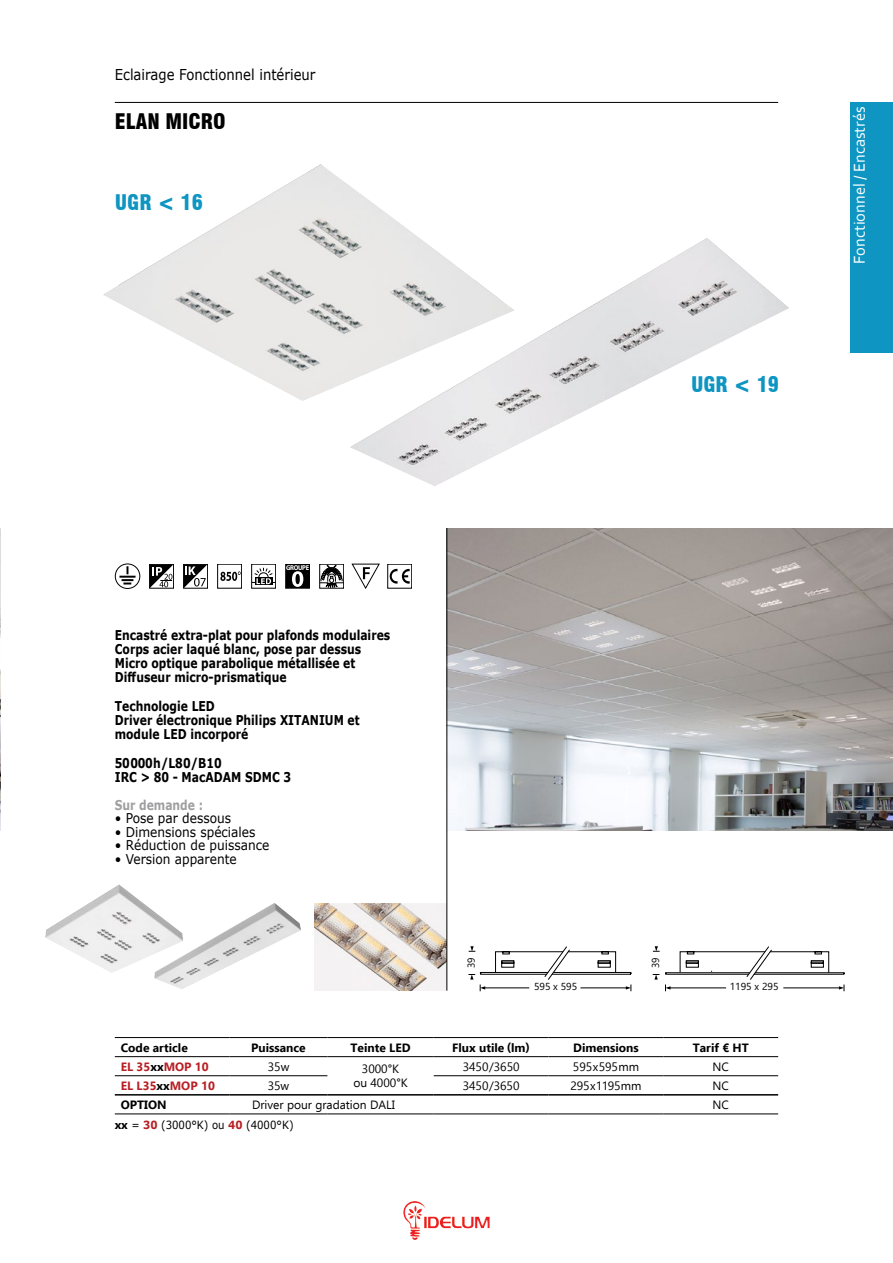
<style>
.page{position:relative;width:893px;height:1263px;background:#fff}
.page>*{position:absolute;margin:0;border:0;box-sizing:border-box;transform-origin:0 0}
.t1{font:900 condensed 21px "Swiss 721 BT";color:#0e95c2}
.t2{font:900 condensed 21px "Swiss 721 BT";color:#000}
.t3{font:16.5px "Corbel";color:#fff}
.t4{font:15px "Verdana";color:#000;scale:.88 1}
.t5{font:700 13.5px/14.2px "Verdana";color:#000;scale:.8 1}
.t6{font:13.5px "Verdana";color:#000;scale:.9 1}
.t7{font:700 13.5px "Verdana";color:#9f9fa1;scale:.8 1}
.t8{font:12px/14.4px "Ebrima";color:#000;text-align:center}
.t9{font:700 12px "Ebrima";color:#000}
.t10{font:700 12px "Ebrima";color:#b82025}
.t11{font:11.25px "Verdana";color:#000;scale:.9 1}
.t12{font:10.2px "Ebrima";color:#000}
.t13{font:700 7.05px "Myriad Pro";letter-spacing:-.05em;color:#fff;scale:.92 1}
.s1{color:#000}
.s2{font-family:"Ebrima";font-weight:700;font-size:12px}
.s3{font-weight:700;color:#b82025}
</style>
<div class="page">
<hr style="left:115px;top:102px;width:663px;height:1px;background:#000">
<div style="left:850px;top:102px;width:43px;height:251px;background:#0e95c2"></div>
<img style="left:403px;top:1201px;width:11px;height:27px">
<img style="left:0;top:528px;width:1px;height:302px">
<hr style="left:783px;top:988px;width:58px;height:1px;background:#000">
<svg style="left:839px;top:984px;width:6px;height:7px"></svg>
<hr style="left:665px;top:972px;width:179px;height:1px;background:#000">
<hr style="left:666px;top:974px;width:178px;height:1px;background:#000">
<svg style="left:468px;top:946px;width:361px;height:45px"></svg>
<hr style="left:115px;top:1037px;width:115px;height:1px;background:#000">
<hr style="left:230px;top:1037px;width:97px;height:1px;background:#000">
<hr style="left:327px;top:1037px;width:107px;height:1px;background:#000">
<hr style="left:434px;top:1037px;width:115px;height:1px;background:#000">
<hr style="left:549px;top:1037px;width:114px;height:1px;background:#000">
<hr style="left:663px;top:1037px;width:115px;height:1px;background:#000">
<hr style="left:115px;top:1056px;width:115px;height:1px;background:#000">
<hr style="left:230px;top:1056px;width:97px;height:1px;background:#000">
<hr style="left:327px;top:1056px;width:107px;height:1px;background:#000">
<hr style="left:434px;top:1056px;width:115px;height:1px;background:#000">
<hr style="left:549px;top:1056px;width:114px;height:1px;background:#000">
<hr style="left:663px;top:1056px;width:115px;height:1px;background:#000">
<hr style="left:115px;top:1113px;width:115px;height:1px;background:#000">
<hr style="left:230px;top:1113px;width:97px;height:1px;background:#000">
<hr style="left:327px;top:1113px;width:107px;height:1px;background:#000">
<hr style="left:434px;top:1113px;width:115px;height:1px;background:#000">
<hr style="left:549px;top:1113px;width:114px;height:1px;background:#000">
<hr style="left:663px;top:1113px;width:115px;height:1px;background:#000">
<hr style="left:115px;top:1075px;width:115px;height:1px;background:#000">
<hr style="left:230px;top:1075px;width:97px;height:1px;background:#000">
<hr style="left:434px;top:1075px;width:115px;height:1px;background:#000">
<hr style="left:549px;top:1075px;width:114px;height:1px;background:#000">
<hr style="left:663px;top:1075px;width:115px;height:1px;background:#000">
<hr style="left:115px;top:1094px;width:115px;height:1px;background:#000">
<hr style="left:230px;top:1094px;width:97px;height:1px;background:#000">
<hr style="left:327px;top:1094px;width:107px;height:1px;background:#000">
<hr style="left:434px;top:1094px;width:115px;height:1px;background:#000">
<hr style="left:549px;top:1094px;width:114px;height:1px;background:#000">
<hr style="left:663px;top:1094px;width:115px;height:1px;background:#000">
<div style="left:387px;top:564px;width:25px;height:24px;border:1px solid #000"></div>
<svg style="left:390px;top:569px;width:20px;height:15px"></svg>
<svg style="left:351px;top:563px;width:29px;height:26px"></svg>
<svg style="left:352px;top:564px;width:27px;height:24px"></svg>
<svg style="left:217px;top:588px;width:25px;height:1px"></svg>
<div style="left:217px;top:564px;width:25px;height:24px;border:1px solid #000"></div>
<svg style="left:220px;top:571px;width:21px;height:10px"></svg>
<svg style="left:183px;top:588px;width:25px;height:1px"></svg>
<div style="left:183px;top:564px;width:25px;height:24px;border:1px solid #000"></div>
<svg style="left:184px;top:564px;width:24px;height:24px"></svg>
<svg style="left:149px;top:588px;width:25px;height:1px"></svg>
<div style="left:149px;top:564px;width:25px;height:24px;border:1px solid #000"></div>
<svg style="left:150px;top:564px;width:24px;height:24px"></svg>
<svg style="left:114px;top:563px;width:27px;height:26px"></svg>
<div style="left:115px;top:564px;width:25px;height:25px;border:1px solid #000;border-radius:50%"></div>
<svg style="left:119px;top:566px;width:17px;height:18px"></svg>
<div style="left:319px;top:564px;width:25px;height:24px;border:1px solid #000"></div>
<svg style="left:320px;top:564px;width:24px;height:24px"></svg>
<div style="left:251px;top:564px;width:25px;height:24px;border:1px solid #000"></div>
<svg style="left:255px;top:584px;width:17px;height:1px"></svg>
<svg style="left:252px;top:567px;width:24px;height:17px"></svg>
<div style="left:286px;top:564px;width:24px;height:24px;background:#000"></div>
<div style="left:285px;top:564px;width:25px;height:24px;border:1px solid #000"></div>
<svg style="left:292px;top:571px;width:11px;height:16px"></svg>
<img style="left:447px;top:528px;width:446px;height:302px">
<img style="left:350px;top:238px;width:439px;height:248px">
<img style="left:103px;top:164px;width:411px;height:237px">
<img style="left:315px;top:903px;width:131px;height:87px">
<hr style="left:446px;top:528px;width:1px;height:462px;background:#000">
<img style="left:154px;top:903px;width:147px;height:86px">
<img style="left:45px;top:884px;width:138px;height:89px">
<p class="t4" style="left:115px;top:64px;width:230px">Eclairage Fonctionnel intérieur</p>
<h1 class="t2" style="left:115px;top:108px;width:112px">ELAN MICRO</h1>
<h1 class="t1" style="left:115px;top:190px;width:90px">UGR &lt; 16</h1>
<p class="t13" style="left:286px;top:563px;width:26px">GROUPE</p>
<p class="t5" style="left:115px;top:627px;width:346px">Encastré extra-plat pour plafonds modulaires Corps acier laqué blanc, pose par dessus Micro optique parabolique métallisée et Diffuseur micro-prismatique</p>
<p class="t5" style="left:115px;top:699px;width:308px">Technologie LED<br>Driver électronique Philips XITANIUM et module LED incorporé</p>
<p class="t5" style="left:115px;top:756px;width:222px">50000h/L80/B10<br>IRC &gt; 80 - MacADAM SDMC 3</p>
<p class="t7" style="left:115px;top:795px;width:112px">Sur demande :</p>
<p class="t6" style="left:115px;top:809px;width:131px">• Pose par dessous</p>
<p class="t6" style="left:115px;top:823px;width:158px">• Dimensions spéciales</p>
<p class="t6" style="left:115px;top:836px;width:173px">• Réduction de puissance</p>
<p class="t6" style="left:115px;top:850px;width:137px">• Version apparente</p>
<h1 class="t1" style="left:691px;top:372px;width:90px">UGR &lt; 19</h1>
<p class="t12" style="left:464px;top:968px;width:12px;rotate:-90deg">39</p>
<p class="t12" style="left:648px;top:968px;width:12px;rotate:-90deg">39</p>
<p class="t12" style="left:534px;top:979px;width:45px">595 x 595</p>
<p class="t12" style="left:730px;top:980px;width:50px">1195 x 295</p>
<p class="t9" style="left:121px;top:1038px;width:69px">Code article</p>
<p class="t9" style="left:251px;top:1038px;width:56px">Puissance</p>
<p class="t9" style="left:351px;top:1038px;width:62px">Teinte LED</p>
<p class="t9" style="left:452px;top:1038px;width:79px">Flux utile (lm)</p>
<p class="t9" style="left:573px;top:1038px;width:67px">Dimensions</p>
<p class="t9" style="left:693px;top:1038px;width:58px">Tarif € HT</p>
<p class="t10" style="left:121px;top:1057px;width:89px">EL 35<span class="s1">xx</span>MOP 10</p>
<p class="t8" style="left:268px;top:1059px;width:23px">35w</p>
<p class="t8" style="left:353px;top:1061px;width:56px">3000°K<br>ou 4000°K</p>
<p class="t8" style="left:463px;top:1059px;width:58px">3450/3650</p>
<p class="t8" style="left:573px;top:1059px;width:68px">595x595mm</p>
<p class="t8" style="left:713px;top:1059px;width:18px">NC</p>
<p class="t10" style="left:121px;top:1076px;width:96px">EL L35<span class="s1">xx</span>MOP 10</p>
<p class="t8" style="left:268px;top:1078px;width:23px">35w</p>
<p class="t8" style="left:463px;top:1078px;width:58px">3450/3650</p>
<p class="t8" style="left:570px;top:1078px;width:73px">295x1195mm</p>
<p class="t8" style="left:712px;top:1078px;width:18px">NC</p>
<p class="t9" style="left:121px;top:1096px;width:47px">OPTION</p>
<p class="t8" style="left:252px;top:1097px;width:144px">Driver pour gradation DALI</p>
<p class="t8" style="left:712px;top:1097px;width:18px">NC</p>
<p class="t11" style="left:115px;top:1117px;width:200px"><span class="s2">xx</span> = <span class="s3">30</span> (3000°K) ou <span class="s3">40</span> (4000°K)</p>
<p class="t3" style="left:849px;top:264px;width:159px;rotate:-90deg">Fonctionnel / Encastrés</p>
</div>
